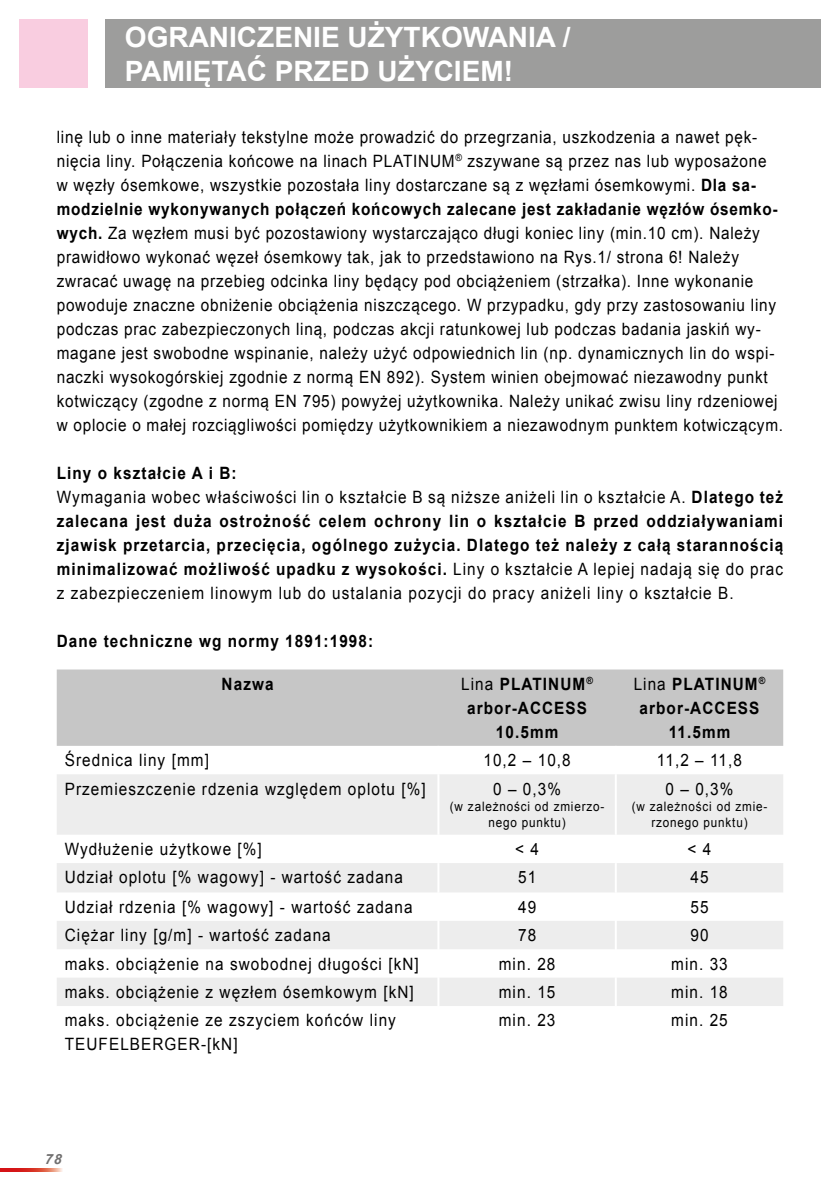
<style>
.page{position:relative;width:840px;height:1191px;background:#fff}
.page>*{position:absolute;margin:0;border:0;box-sizing:border-box;transform-origin:0 0}
.t1{font:700 28px/33.6px "Arial";color:#fff}
.t2{font:17px/24px "Arial";letter-spacing:.05em;color:#000;scale:.9 1}
.t3{font:700 17px/24px "Arial";letter-spacing:.07em;color:#000;text-align:center;scale:.9 1}
.t4{font:17px/24px "Arial";letter-spacing:.07em;color:#000;scale:.9 1}
.t5{font:italic 700 14px "Arial";color:#706f6f}
.t6{font:13px/16px "Arial";letter-spacing:.07em;color:#000;text-align:center;scale:.9 1}
.s1{font-weight:700}
.s2{font-weight:400}
</style>
<div class="page">
<svg style="left:0;top:1168px;width:62px;height:3px"></svg>
<div style="left:105px;top:20px;width:714px;height:68px;background:#9d9d9c"></div>
<div style="left:20px;top:20px;width:68px;height:68px;background:#f9cde0"></div>
<div style="left:57px;top:669px;width:725px;height:77px;background:#c6c6c6"></div>
<svg style="left:57px;top:774px;width:725px;height:232px;fill:#ededed"></svg>
<hr style="left:437px;top:774px;width:2px;height:60px;background:#fff">
<hr style="left:614px;top:774px;width:2px;height:60px;background:#fff">
<hr style="left:437px;top:834px;width:2px;height:29px;background:#fff">
<hr style="left:614px;top:834px;width:2px;height:29px;background:#fff">
<hr style="left:437px;top:863px;width:2px;height:29px;background:#fff">
<hr style="left:614px;top:863px;width:2px;height:29px;background:#fff">
<hr style="left:437px;top:892px;width:2px;height:29px;background:#fff">
<hr style="left:614px;top:892px;width:2px;height:29px;background:#fff">
<hr style="left:437px;top:921px;width:2px;height:28px;background:#fff">
<hr style="left:614px;top:921px;width:2px;height:28px;background:#fff">
<hr style="left:437px;top:949px;width:2px;height:28px;background:#fff">
<hr style="left:614px;top:949px;width:2px;height:28px;background:#fff">
<hr style="left:437px;top:977px;width:2px;height:29px;background:#fff">
<hr style="left:614px;top:977px;width:2px;height:29px;background:#fff">
<h1 class="t1" style="left:125px;top:21px;width:447px">OGRANICZENIE UŻYTKOWANIA /<br>PAMIĘTAĆ PRZED UŻYCIEM!</h1>
<p class="t2" style="left:57px;top:125px;width:808px">linę lub o inne materiały tekstylne może prowadzić do przegrzania, uszkodzenia a nawet pęk&shy;nięcia liny. Połączenia końcowe na linach PLATINUM<sup>®</sup> zszywane są przez nas lub wyposażone<br>w węzły ósemkowe, wszystkie pozostała liny dostarczane są z węzłami ósemkowymi. <span class="s1">Dla sa&shy;modzielnie wykonywanych połączeń końcowych zalecane jest zakładanie węzłów ósemko&shy;wych.</span> Za węzłem musi być pozostawiony wystarczająco długi koniec liny (min.10 cm). Należy prawidłowo wykonać węzeł ósemkowy tak, jak to przedstawiono na Rys.1/ strona 6! Należy zwracać uwagę na przebieg odcinka liny będący pod obciążeniem (strzałka). Inne wykonanie powoduje znaczne obniżenie obciążenia niszczącego. W przypadku, gdy przy zastosowaniu liny podczas prac zabezpieczonych liną, podczas akcji ratunkowej lub podczas badania jaskiń wy&shy;magane jest swobodne wspinanie, należy użyć odpowiednich lin (np. dynamicznych lin do wspi&shy;naczki wysokogórskiej zgodnie z normą EN 892). System winien obejmować niezawodny punkt kotwiczący (zgodne z normą EN 795) powyżej użytkownika. Należy unikać zwisu liny rdzeniowej w oplocie o małej rozciągliwości pomiędzy użytkownikiem a niezawodnym punktem kotwiczącym.</p>
<p class="t3" style="left:57px;top:461px;width:808px;text-align:left">Liny o kształcie A i B:<br><span class="s2">Wymagania wobec właściwości lin o kształcie B są niższe aniżeli lin o kształcie A.</span> Dlatego też zalecana jest duża ostrożność celem ochrony lin o kształcie B przed oddziaływaniami zjawisk przetarcia, przecięcia, ogólnego zużycia. Dlatego też należy z całą starannością minimalizować możliwość upadku z wysokości. <span class="s2">Liny o kształcie A lepiej nadają się do prac z zabezpieczeniem linowym lub do ustalania pozycji do pracy aniżeli liny o kształcie B.</span></p>
<p class="t3" style="left:57px;top:629px;width:353px">Dane techniczne wg normy 1891:1998:</p>
<p class="t3" style="left:221px;top:672px;width:59px">Nazwa</p>
<p class="t3" style="left:461px;top:672px;width:148px"><span class="s2">Lina</span> PLATINUM<sup>® </sup>arbor-ACCESS<br>10.5mm</p>
<p class="t3" style="left:633px;top:672px;width:148px"><span class="s2">Lina</span> PLATINUM<sup>® </sup>arbor-ACCESS<br>11.5mm</p>
<p class="t4" style="left:65px;top:748px;width:162px">Średnica liny [mm]</p>
<p class="t2" style="left:483px;top:748px;width:98px">10,2 – 10,8</p>
<p class="t2" style="left:656px;top:748px;width:96px">11,2 – 11,8</p>
<p class="t4" style="left:65px;top:777px;width:402px">Przemieszczenie rdzenia względem oplotu [%]</p>
<p class="t2" style="left:493px;top:777px;width:77px">0 – 0,3%</p>
<p class="t6" style="left:449px;top:798px;width:173px">(w zależności od zmierzo&shy;nego punktu)</p>
<p class="t2" style="left:665px;top:777px;width:77px">0 – 0,3%</p>
<p class="t6" style="left:631px;top:798px;width:152px">(w zależności od zmie&shy;rzonego punktu)</p>
<p class="t4" style="left:65px;top:837px;width:220px">Wydłużenie użytkowe [%]</p>
<p class="t2" style="left:515px;top:837px;width:28px">&lt; 4</p>
<p class="t2" style="left:687px;top:837px;width:28px">&lt; 4</p>
<p class="t4" style="left:65px;top:865px;width:377px">Udział oplotu [% wagowy] - wartość zadana</p>
<p class="t2" style="left:517px;top:865px;width:22px">51</p>
<p class="t2" style="left:690px;top:865px;width:22px">45</p>
<p class="t4" style="left:65px;top:895px;width:388px">Udział rdzenia [% wagowy] - wartość zadana</p>
<p class="t2" style="left:517px;top:895px;width:22px">49</p>
<p class="t2" style="left:690px;top:895px;width:22px">55</p>
<p class="t4" style="left:65px;top:923px;width:297px">Ciężar liny [g/m] - wartość zadana</p>
<p class="t2" style="left:517px;top:923px;width:22px">78</p>
<p class="t2" style="left:690px;top:923px;width:22px">90</p>
<p class="t4" style="left:65px;top:951px;width:394px">maks. obciążenie na swobodnej długości [kN]</p>
<p class="t2" style="left:498px;top:951px;width:64px">min. 28</p>
<p class="t2" style="left:670px;top:951px;width:64px">min. 33</p>
<p class="t4" style="left:65px;top:980px;width:389px">maks. obciążenie z węzłem ósemkowym [kN]</p>
<p class="t2" style="left:498px;top:980px;width:64px">min. 15</p>
<p class="t2" style="left:670px;top:980px;width:64px">min. 18</p>
<p class="t4" style="left:65px;top:1008px;width:369px">maks. obciążenie ze zszyciem końców liny<br>TEUFELBERGER-[kN]</p>
<p class="t2" style="left:498px;top:1008px;width:64px">min. 23</p>
<p class="t2" style="left:670px;top:1008px;width:64px">min. 25</p>
<p class="t5" style="left:45px;top:1150px;width:20px">78</p>
</div>
